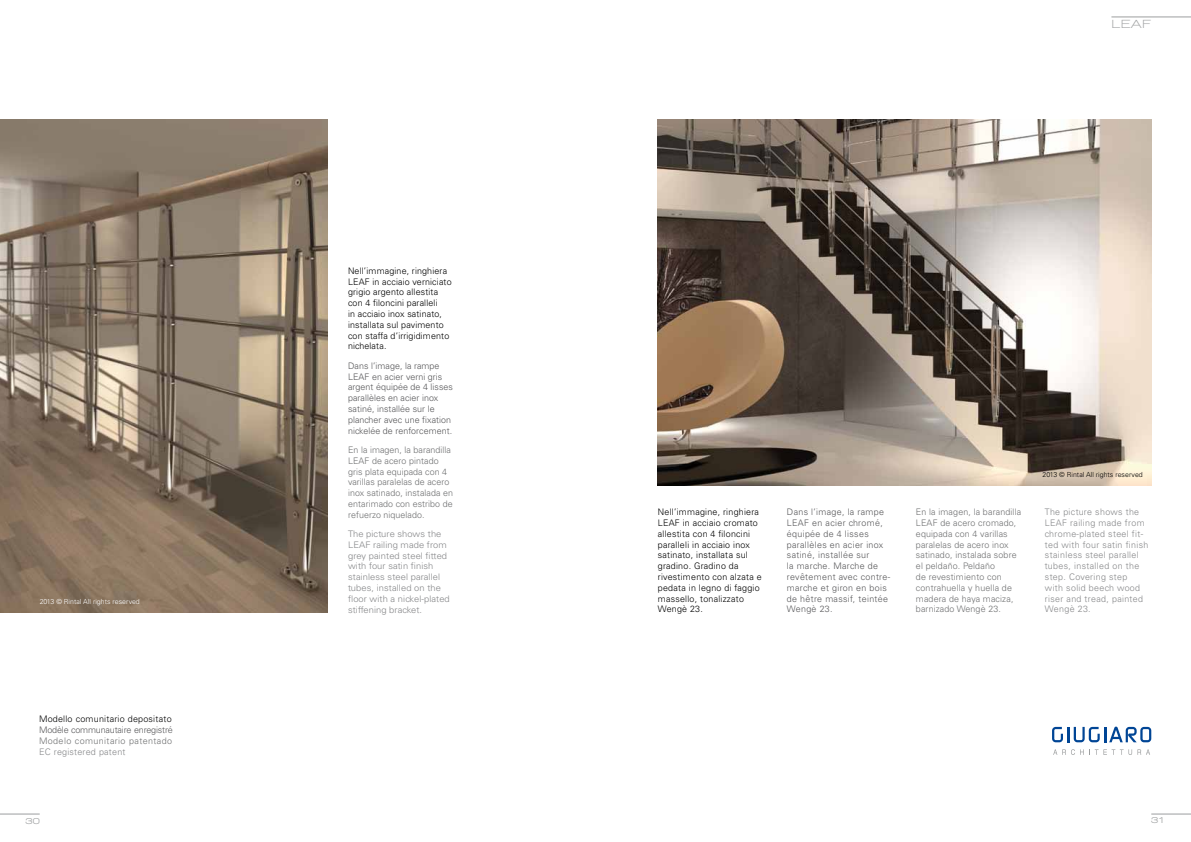
<style>
.page{position:relative;width:1191px;height:842px;background:#fff}
.page>*{position:absolute;margin:0;border:0;box-sizing:border-box;transform-origin:0 0}
.t1{font:700 12px "Walkway Expand";color:#9c9e9f}
.t2{font:300 9px/10.8px "Univers CE";letter-spacing:.02em;color:#000}
.t3{font:300 9px/10.8px "Univers CE";letter-spacing:.04em;color:#707172}
.t4{font:300 9px/10.8px "Univers CE";letter-spacing:-.02em;color:#58585a}
.t5{font:300 9px/10.8px "Univers CE";letter-spacing:.02em;color:#87888a}
.t6{font:300 9px/10.8px "Univers CE";letter-spacing:.02em;color:#87888a;scale:1.05 1}
.t7{font:800 9px "Walkway Expand";color:#9c9e9f}
.t8{font:300 7px "Univers CE";color:#fff}
.t9{font:300 7px "Univers CE";color:#000}
</style>
<div class="page">
<hr style="left:0;top:814px;width:40px;height:1px;background:#9c9e9f">
<hr style="left:1151px;top:814px;width:40px;height:1px;background:#9c9e9f">
<img style="left:0;top:119px;width:327px;height:494px">
<img style="left:658px;top:119px;width:493px;height:367px">
<svg style="left:1052px;top:727px;width:99px;height:15px"></svg>
<svg style="left:1053px;top:749px;width:30px;height:6px"></svg>
<svg style="left:1089px;top:749px;width:61px;height:6px"></svg>
<hr style="left:1111px;top:17px;width:80px;height:1px;background:#9c9e9f">
<p class="t8" style="left:40px;top:598px;width:102px">2013 © Rintal All rights reserved</p>
<p class="t2" style="left:39px;top:714px;width:134px">Modello comunitario depositato</p>
<p class="t4" style="left:39px;top:725px;width:135px">Modèle communautaire enregistré</p>
<p class="t3" style="left:39px;top:736px;width:135px">Modelo comunitario patentado</p>
<p class="t5" style="left:39px;top:746px;width:88px">EC registered patent</p>
<p class="t2" style="left:348px;top:265px;width:105px">Nell’immagine, ringhiera<br>LEAF in acciaio verniciato grigio argento allestita con 4 filoncini paralleli<br>in acciaio inox satinato, installata sul pavimento con staffa d’irrigidimento nichelata.</p>
<p class="t4" style="left:348px;top:360px;width:107px">Dans l’image, la rampe<br>LEAF en acier verni gris argent équipée de 4 lisses parallèles en acier inox satiné, installée sur le plancher avec une fixation nickelée de renforcement.</p>
<p class="t3" style="left:348px;top:444px;width:107px">En la imagen, la barandilla<br>LEAF de acero pintado gris plata equipada con 4 varillas paralelas de acero inox satinado, instalada en entarimado con estribo de refuerzo niquelado.</p>
<p class="t6" style="left:348px;top:529px;width:99px">The picture shows the<br>LEAF railing made from grey painted steel fitted with four satin finish stainless steel parallel tubes, installed on the floor with a nickel-plated stiffening bracket.</p>
<h1 class="t1" style="left:1111px;top:18px;width:41px">LeAF</h1>
<p class="t9" style="left:1042px;top:471px;width:102px">2013 © Rintal All rights reserved</p>
<p class="t2" style="left:658px;top:507px;width:106px">Nell’immagine, ringhiera<br>LEAF in acciaio cromato allestita con 4 filoncini paralleli in acciaio inox satinato, installata sul gradino. Gradino da rivestimento con alzata e pedata in legno di faggio massello, tonalizzato<br>Wengè 23.</p>
<p class="t4" style="left:787px;top:507px;width:105px">Dans l’image, la rampe<br>LEAF en acier chromé, équipée de 4 lisses parallèles en acier inox satiné, installée sur<br>la marche. Marche de revêtement avec contre&shy;marche et giron en bois de hêtre massif, teintée<br>Wengè 23.</p>
<p class="t3" style="left:916px;top:507px;width:107px">En la imagen, la barandilla<br>LEAF de acero cromado, equipada con 4 varillas paralelas de acero inox satinado, instalada sobre el peldaño. Peldaño<br>de revestimiento con contrahuella y huella de madera de haya maciza, barnizado Wengè 23.</p>
<p class="t5" style="left:1045px;top:507px;width:105px">The picture shows the<br>LEAF railing made from chrome-plated steel fit&shy;ted with four satin finish stainless steel parallel tubes, installed on the step. Covering step<br>with solid beech wood riser and tread, painted<br>Wengè 23.</p>
<p class="t7" style="left:26px;top:816px;width:16px">30</p>
<p class="t7" style="left:1151px;top:816px;width:14px">31</p>
</div>
